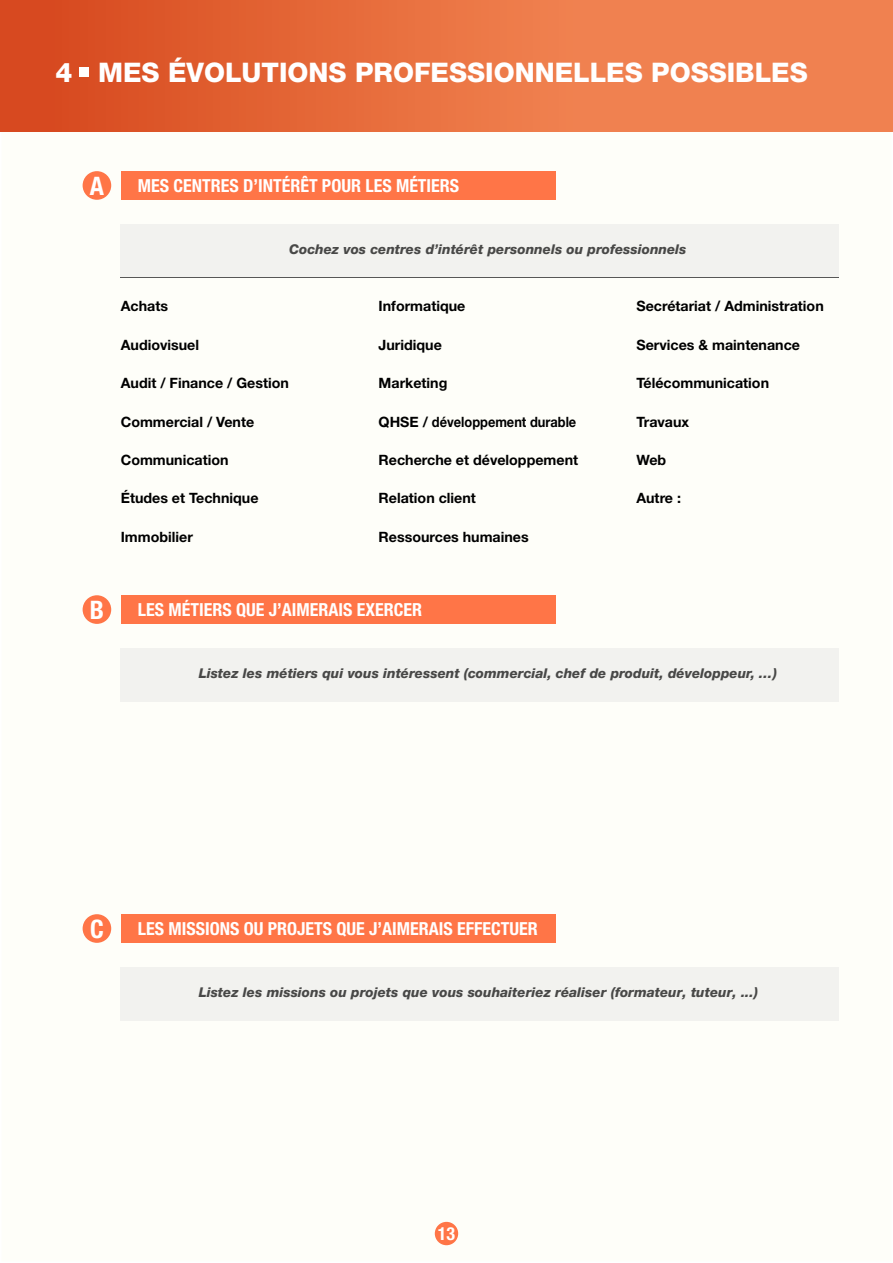
<style>
.page{position:relative;width:893px;height:1263px;background:#fefef9}
.page>*{position:absolute;margin:0;border:0;box-sizing:border-box;transform-origin:0 0}
.t1{font:800 27px "Helvetica Neue LT Std";color:#fff}
.t2{font:700 condensed 25.5px "Helvetica Neue LT Std";color:#fff}
.t3{font:700 condensed 18px "Helvetica Neue LT Std";color:#fff}
.t4{font:700 14.25px "Helvetica Neue LT Std";color:#000}
.t5{font:italic 800 13.5px "Helvetica Neue LT Std";color:#484847}
</style>
<div class="page">
<div style="left:83px;top:171px;width:28px;height:29px;background:#ff7547;border-radius:50%"></div>
<div style="left:121px;top:171px;width:434px;height:29px;background:#ff7547"></div>
<div style="left:0;top:0;width:893px;height:132px;background:linear-gradient(to right,#d94e22,#f68f5c)"></div>
<div style="left:121px;top:224px;width:718px;height:53px;background:#f2f2ef"></div>
<hr style="left:121px;top:277px;width:718px;height:1px;background:#575756">
<div style="left:79px;top:67px;width:9px;height:9px;background:#fff"></div>
<div style="left:83px;top:595px;width:28px;height:29px;background:#ff7547;border-radius:50%"></div>
<div style="left:121px;top:595px;width:434px;height:29px;background:#ff7547"></div>
<div style="left:121px;top:648px;width:718px;height:53px;background:#f2f2ef"></div>
<div style="left:83px;top:914px;width:28px;height:29px;background:#ff7547;border-radius:50%"></div>
<div style="left:121px;top:914px;width:434px;height:29px;background:#ff7547"></div>
<div style="left:121px;top:967px;width:718px;height:53px;background:#f2f2ef"></div>
<div style="left:435px;top:1222px;width:23px;height:23px;background:#ff7547;border-radius:50%"></div>
<h1 class="t1" style="left:56px;top:56px;width:754px">4 MES ÉVOLUTIONS PROFESSIONNELLES POSSIBLES</h1>
<h2 class="t2" style="left:90px;top:170px;width:16px">A</h2>
<p class="t3" style="left:138px;top:175px;width:323px">MES CENTRES D’INTÉRÊT POUR LES MÉTIERS</p>
<p class="t5" style="left:289px;top:241px;width:399px">Cochez vos centres d’intérêt personnels ou professionnels</p>
<p class="t4" style="left:121px;top:297px;width:49px">Achats</p>
<p class="t4" style="left:121px;top:336px;width:80px">Audiovisuel</p>
<p class="t4" style="left:121px;top:374px;width:170px">Audit / Finance / Gestion</p>
<p class="t4" style="left:121px;top:413px;width:135px">Commercial / Vente</p>
<p class="t4" style="left:121px;top:451px;width:109px">Communication</p>
<p class="t4" style="left:121px;top:489px;width:139px">Études et Technique</p>
<p class="t4" style="left:121px;top:528px;width:74px">Immobilier</p>
<p class="t4" style="left:379px;top:297px;width:88px">Informatique</p>
<p class="t4" style="left:379px;top:336px;width:65px">Juridique</p>
<p class="t4" style="left:379px;top:374px;width:70px">Marketing</p>
<p class="t4" style="left:379px;top:413px;width:199px">QHSE / développement durable</p>
<p class="t4" style="left:379px;top:451px;width:201px">Recherche et développement</p>
<p class="t4" style="left:379px;top:489px;width:99px">Relation client</p>
<p class="t4" style="left:379px;top:528px;width:152px">Ressources humaines</p>
<h2 class="t2" style="left:90px;top:594px;width:16px">B</h2>
<p class="t3" style="left:138px;top:599px;width:286px">LES MÉTIERS QUE J’AIMERAIS EXERCER</p>
<p class="t4" style="left:636px;top:297px;width:189px">Secrétariat / Administration</p>
<p class="t4" style="left:636px;top:336px;width:165px">Services &amp; maintenance</p>
<p class="t4" style="left:636px;top:374px;width:134px">Télécommunication</p>
<p class="t4" style="left:636px;top:413px;width:54px">Travaux</p>
<p class="t4" style="left:636px;top:451px;width:31px">Web</p>
<p class="t4" style="left:636px;top:489px;width:46px">Autre :</p>
<p class="t5" style="left:199px;top:665px;width:580px">Listez les métiers qui vous intéressent (commercial, chef de produit, développeur, …)</p>
<h2 class="t2" style="left:90px;top:913px;width:15px">C</h2>
<p class="t3" style="left:138px;top:918px;width:401px">LES MISSIONS OU PROJETS QUE J’AIMERAIS EFFECTUER</p>
<p class="t5" style="left:199px;top:984px;width:561px">Listez les missions ou projets que vous souhaiteriez réaliser (formateur, tuteur, ...)</p>
<p class="t3" style="left:438px;top:1222px;width:19px">13</p>
</div>
